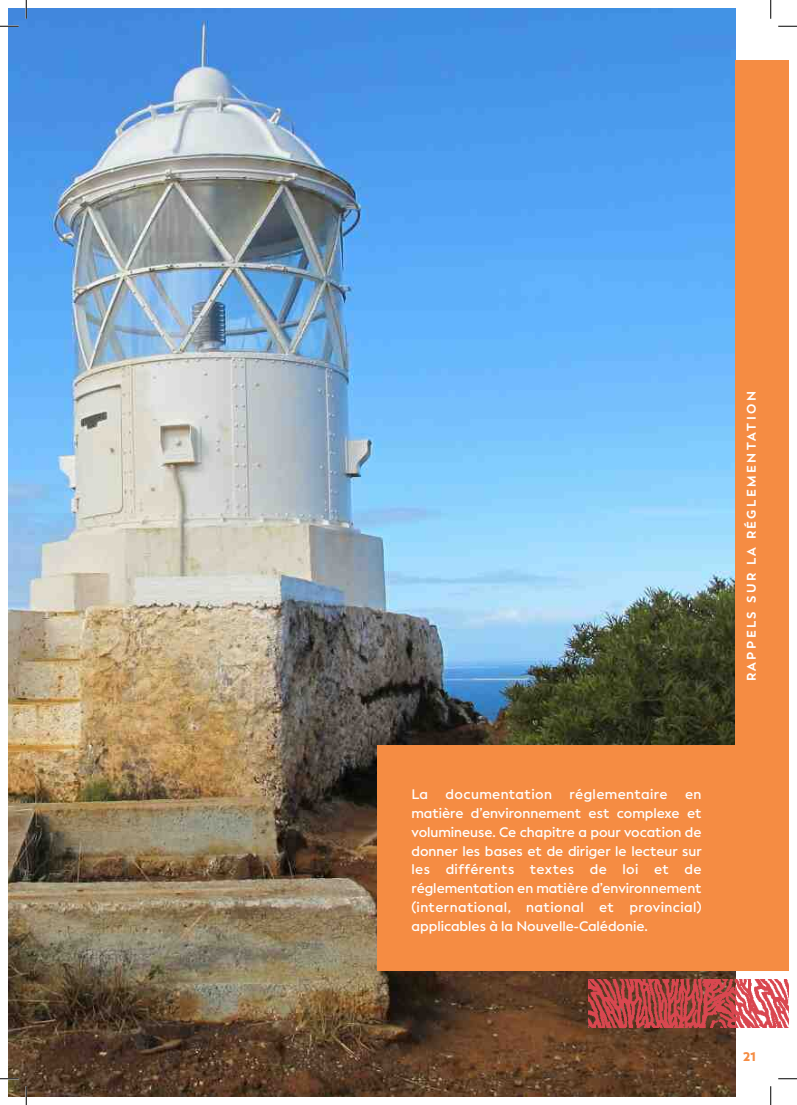
<style>
.page{position:relative;width:797px;height:1105px;background:#fff}
.page>*{position:absolute;margin:0;border:0;box-sizing:border-box;transform-origin:0 0}
.t1{font:600 13.75px/18.8px "Facundo";letter-spacing:.02em;color:#fff;text-align:justify}
.t2{font:700 12.5px "Facundo";letter-spacing:.2em;color:#fff}
.t3{font:900 12.5px "Facundo";color:#f58c43}
</style>
<div class="page">
<img style="left:9px;top:9px;width:726px;height:1087px">
<div style="left:377px;top:746px;width:411px;height:225px;background:#f58c43"></div>
<img style="left:589px;top:979px;width:199px;height:49px">
<div style="left:735px;top:60px;width:53px;height:911px;background:#f58c43"></div>
<svg style="left:0;top:25px;width:19px;height:2px"></svg>
<svg style="left:778px;top:25px;width:19px;height:2px"></svg>
<svg style="left:0;top:1078px;width:19px;height:1px"></svg>
<svg style="left:778px;top:1078px;width:19px;height:1px"></svg>
<svg style="left:25px;top:0;width:2px;height:19px"></svg>
<svg style="left:25px;top:1086px;width:2px;height:19px"></svg>
<svg style="left:770px;top:0;width:1px;height:19px"></svg>
<svg style="left:770px;top:1086px;width:1px;height:19px"></svg>
<p class="t2" style="left:743px;top:681px;width:292px;rotate:-90deg">RAPPELS SUR LA RÉGLEMENTATION</p>
<p class="t1" style="left:411px;top:785px;width:18px">La</p>
<p class="t1" style="left:445px;top:785px;width:108px">documentation</p>
<p class="t1" style="left:569px;top:785px;width:99px">réglementaire</p>
<p class="t1" style="left:411px;top:785px;width:292px;text-indent:273px">en matière d’environnement est complexe et volumineuse. Ce chapitre a pour vocation de donner les bases et de diriger le lecteur sur les différents textes de loi et de réglementation en matière d’environnement (international, national et provincial) applicables à la Nouvelle-Calédonie.</p>
<p class="t3" style="left:743px;top:1049px;width:14px">21</p>
</div>
